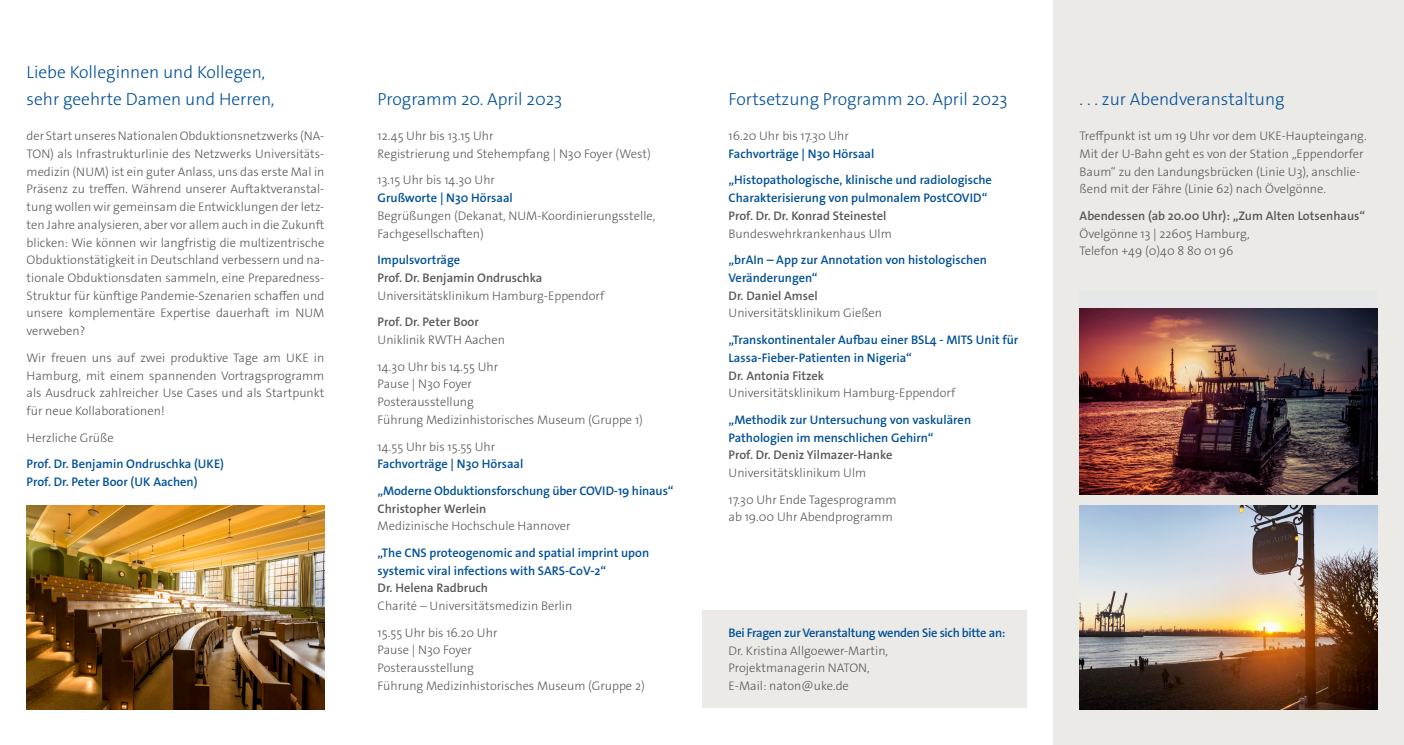
<style>
.page{position:relative;width:1404px;height:745px;background:#fff}
.page>*{position:absolute;margin:0;border:0;box-sizing:border-box;transform-origin:0 0}
.t1{font:300 17.5px/26.6px "The Sans Os F";color:#01519a}
.t2{font:300 12.5px/17.8px "The Sans Os F";color:#57585a}
.t3{font:600 12.5px/17.8px "The Sans Os F";color:#01519a}
.t4{font:600 12.5px "The Sans Os F";color:#57585a}
.t5{font:600 12.5px "The Sans Os F";letter-spacing:-.025em;color:#01519a}
</style>
<div class="page">
<div style="left:1052px;top:0;width:351px;height:744px;background:#eceae6"></div>
<img style="left:27px;top:505px;width:297px;height:204px">
<img style="left:1079px;top:505px;width:298px;height:204px">
<div style="left:1079px;top:291px;width:298px;height:203px;background:#e6e7e9"></div>
<img style="left:1079px;top:308px;width:298px;height:186px">
<div style="left:702px;top:609px;width:324px;height:98px;background:#eceae6"></div>
<h1 class="t1" style="left:27px;top:59px;width:249px">Liebe Kolleginnen und Kollegen, sehr geehrte Damen und Herren,</h1>
<p class="t2" style="left:27px;top:127px;width:299px;text-align:justify">der Start unseres Nationalen Obduktionsnetzwerks (NA-TON) als Infrastrukturlinie des Netzwerks Universitäts&shy;medizin (NUM) ist ein guter Anlass, uns das erste Mal in Präsenz zu treffen. Während unserer Auftaktveranstal&shy;tung wollen wir gemeinsam die Entwicklungen der letz&shy;ten Jahre analysieren, aber vor allem auch in die Zukunft blicken: Wie können wir langfristig die multizentrische Obduktionstätigkeit in Deutschland verbessern und na&shy;tionale Obduktionsdaten sammeln, eine Preparedness-Struktur für künftige Pandemie-Szenarien schaffen und unsere komplementäre Expertise dauerhaft im NUM verweben?</p>
<p class="t2" style="left:27px;top:348px;width:299px;text-align:justify">Wir freuen uns auf zwei produktive Tage am UKE in Hamburg, mit einem spannenden Vortragsprogramm als Ausdruck zahlreicher Use Cases und als Startpunkt für neue Kollaborationen!</p>
<p class="t2" style="left:27px;top:428px;width:89px">Herzliche Grüße</p>
<p class="t3" style="left:27px;top:455px;width:199px">Prof. Dr. Benjamin Ondruschka (UKE)<br>Prof. Dr. Peter Boor (UK Aachen)</p>
<h1 class="t1" style="left:377px;top:85px;width:186px">Programm 20. April 2023</h1>
<p class="t2" style="left:377px;top:127px;width:275px">12.45 Uhr bis 13.15 Uhr<br>Registrierung und Stehempfang | N30 Foyer (West)</p>
<p class="t2" style="left:377px;top:171px;width:119px">13.15 Uhr bis 14.30 Uhr</p>
<p class="t3" style="left:377px;top:189px;width:137px">Grußworte | N30 Hörsaal</p>
<p class="t2" style="left:377px;top:207px;width:279px">Begrüßungen (Dekanat, NUM-Koordinierungsstelle,<br>Fachgesellschaften)</p>
<p class="t3" style="left:377px;top:251px;width:84px">Impulsvorträge</p>
<p class="t4" style="left:377px;top:269px;width:166px">Prof. Dr. Benjamin Ondruschka</p>
<p class="t2" style="left:377px;top:286px;width:228px">Universitätsklinikum Hamburg-Eppendorf</p>
<p class="t4" style="left:377px;top:314px;width:103px">Prof. Dr. Peter Boor</p>
<p class="t2" style="left:377px;top:326px;width:129px;line-height:26.6px">Uniklinik RWTH Aachen<br>14.30 Uhr bis 14.55 Uhr</p>
<p class="t2" style="left:377px;top:375px;width:267px">Pause | N30 Foyer<br>Posterausstellung<br>Führung Medizinhistorisches Museum (Gruppe 1)</p>
<p class="t2" style="left:377px;top:437px;width:119px">14.55 Uhr bis 15.55 Uhr</p>
<p class="t3" style="left:377px;top:450px;width:297px;line-height:26.6px">Fachvorträge | N30 Hörsaal<br>„Moderne Obduktionsforschung über COVID-19 hinaus“</p>
<p class="t4" style="left:377px;top:500px;width:110px">Christopher Werlein</p>
<p class="t2" style="left:377px;top:517px;width:194px">Medizinische Hochschule Hannover</p>
<p class="t3" style="left:377px;top:543px;width:273px">„The CNS proteogenomic and spatial imprint upon systemic viral infections with SARS-CoV-2“</p>
<p class="t4" style="left:377px;top:579px;width:112px">Dr. Helena Radbruch</p>
<p class="t2" style="left:377px;top:592px;width:196px;line-height:26.6px">Charité – Universitätsmedizin Berlin<br>15.55 Uhr bis 16.20 Uhr</p>
<p class="t2" style="left:377px;top:641px;width:269px">Pause | N30 Foyer<br>Posterausstellung<br>Führung Medizinhistorisches Museum (Gruppe 2)</p>
<h1 class="t1" style="left:728px;top:85px;width:280px">Fortsetzung Programm 20. April 2023</h1>
<p class="t2" style="left:728px;top:127px;width:122px">16.20 Uhr bis 17.30 Uhr</p>
<p class="t3" style="left:728px;top:140px;width:265px;line-height:26.6px">Fachvorträge | N30 Hörsaal<br>„Histopathologische, klinische und radiologische</p>
<p class="t3" style="left:728px;top:189px;width:260px">Charakterisierung von pulmonalem PostCOVID“</p>
<p class="t4" style="left:728px;top:207px;width:159px">Prof. Dr. Dr. Konrad Steinestel</p>
<p class="t2" style="left:728px;top:224px;width:165px">Bundeswehrkrankenhaus Ulm</p>
<p class="t3" style="left:728px;top:251px;width:260px">„brAIn – App zur Annotation von histologischen<br>Veränderungen“</p>
<p class="t4" style="left:728px;top:287px;width:91px">Dr. Daniel Amsel</p>
<p class="t2" style="left:728px;top:304px;width:155px">Universitätsklinikum Gießen</p>
<p class="t3" style="left:728px;top:331px;width:291px">„Transkontinentaler Aufbau einer BSL4 - MITS Unit für<br>Lassa-Fieber-Patienten in Nigeria“</p>
<p class="t4" style="left:728px;top:367px;width:97px">Dr. Antonia Fitzek</p>
<p class="t2" style="left:728px;top:384px;width:228px">Universitätsklinikum Hamburg-Eppendorf</p>
<p class="t3" style="left:728px;top:410px;width:244px">„Methodik zur Untersuchung von vaskulären<br>Pathologien im menschlichen Gehirn“</p>
<p class="t4" style="left:728px;top:447px;width:165px">Prof. Dr. Deniz Yilmazer-Hanke</p>
<p class="t2" style="left:728px;top:459px;width:169px;line-height:26.6px">Universitätsklinikum Ulm<br>17.30 Uhr Ende Tagesprogramm</p>
<p class="t2" style="left:728px;top:508px;width:166px">ab 19.00 Uhr Abendprogramm</p>
<p class="t5" style="left:728px;top:624px;width:278px">Bei Fragen zur Veranstaltung wenden Sie sich bitte an:</p>
<p class="t2" style="left:728px;top:641px;width:161px">Dr. Kristina Allgoewer-Martin,<br>Projektmanagerin NATON,<br>E-Mail: naton@uke.de</p>
<h1 class="t1" style="left:1079px;top:85px;width:206px">. . . zur Abendveranstaltung</h1>
<p class="t2" style="left:1079px;top:127px;width:289px">Treffpunkt ist um 19 Uhr vor dem UKE-Haupteingang.<br>Mit der U-Bahn geht es von der Station „Eppendorfer Baum“ zu den Landungsbrücken (Linie U3), anschlie&shy;ßend mit der Fähre (Linie 62) nach Övelgönne.</p>
<p class="t4" style="left:1079px;top:207px;width:287px">Abendessen (ab 20.00 Uhr): „Zum Alten Lotsenhaus“</p>
<p class="t2" style="left:1079px;top:224px;width:172px">Övelgönne 13 | 22605 Hamburg,<br>Telefon +49 (0)40 8 80 01 96</p>
</div>
